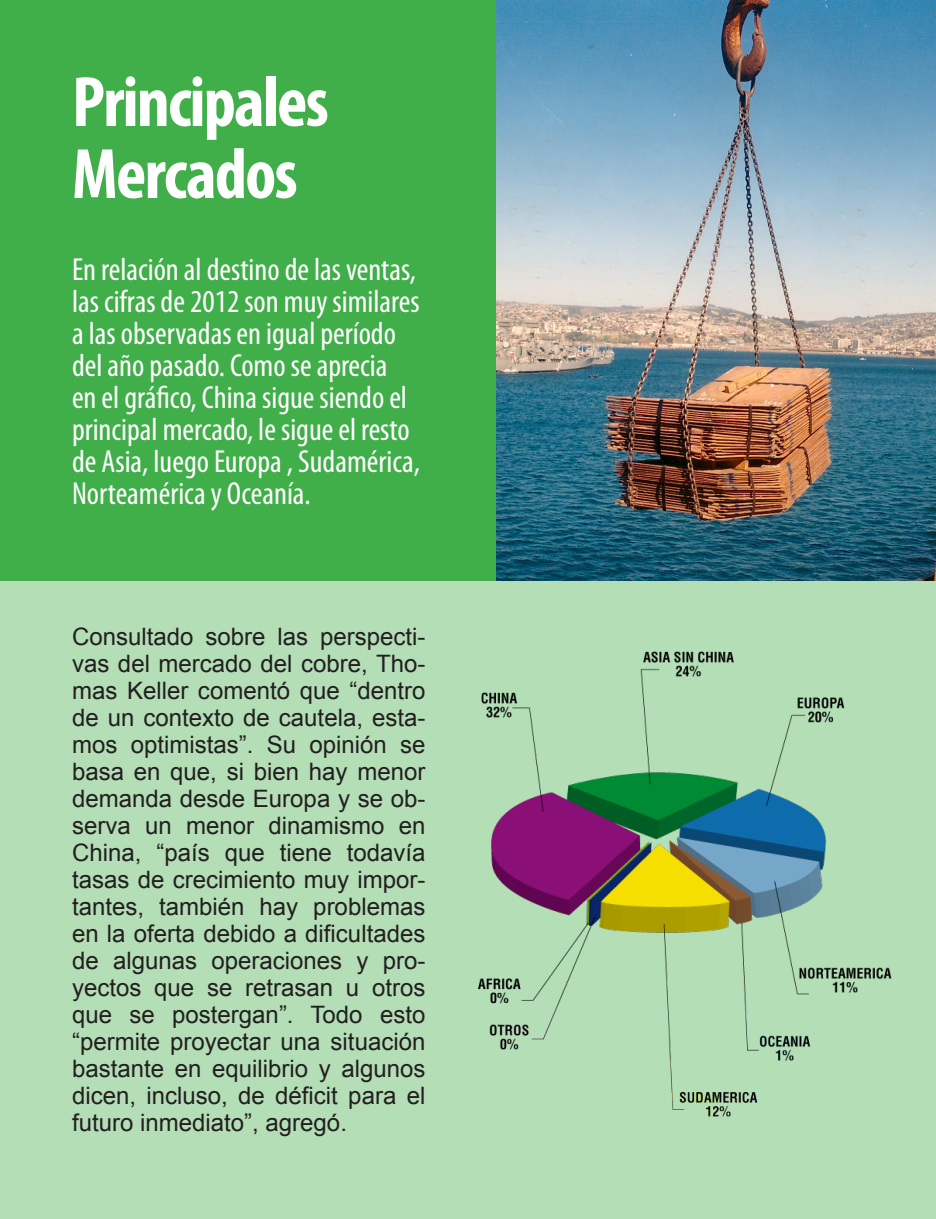
<style>
.page{position:relative;width:936px;height:1219px;background:#fff}
.page>*{position:absolute;margin:0;border:0;box-sizing:border-box;transform-origin:0 0}
.t1{font:700 condensed 72px/72px "Myriad Pro";letter-spacing:-.025em;color:#fff}
.t2{font:condensed 32px/32px "Myriad Pro";color:#fff}
.t3{font:24px/27px "Arial";color:#231f20;text-align:justify}
</style>
<div class="page">
<div style="left:0;top:0;width:935px;height:1219px;background:#b3deb6"></div>
<div style="left:0;top:0;width:935px;height:580px;background:#40ae49"></div>
<img style="left:496px;top:0;width:439px;height:580px">
<img style="left:478px;top:651px;width:414px;height:466px">
<p class="t1" style="left:72px;top:65px;width:258px">Principales<br>Mercados</p>
<p class="t2" style="left:72px;top:253px;width:349px">En relación al destino de las ventas, las cifras de 2012 son muy similares a las observadas en igual período del año pasado. Como se aprecia en el gráfico, China sigue siendo el principal mercado, le sigue el resto de Asia, luego Europa , Sudamérica, Norteamérica y Oceanía.</p>
<p class="t3" style="left:72px;top:623px;width:355px">Consultado sobre las perspecti&shy;vas del mercado del cobre, Tho&shy;mas Keller comentó que “dentro de un contexto de cautela, esta&shy;mos optimistas”. Su opinión se basa en que, si bien hay menor demanda desde Europa y se ob&shy;serva un menor dinamismo en China, “país que tiene todavía tasas de crecimiento muy impor&shy;tantes, también hay problemas en la oferta debido a dificultades de algunas operaciones y pro&shy;yectos que se retrasan u otros que se postergan”. Todo esto “permite proyectar una situación bastante en equilibrio y algunos dicen, incluso, de déficit para el futuro inmediato”, agregó.</p>
</div>
